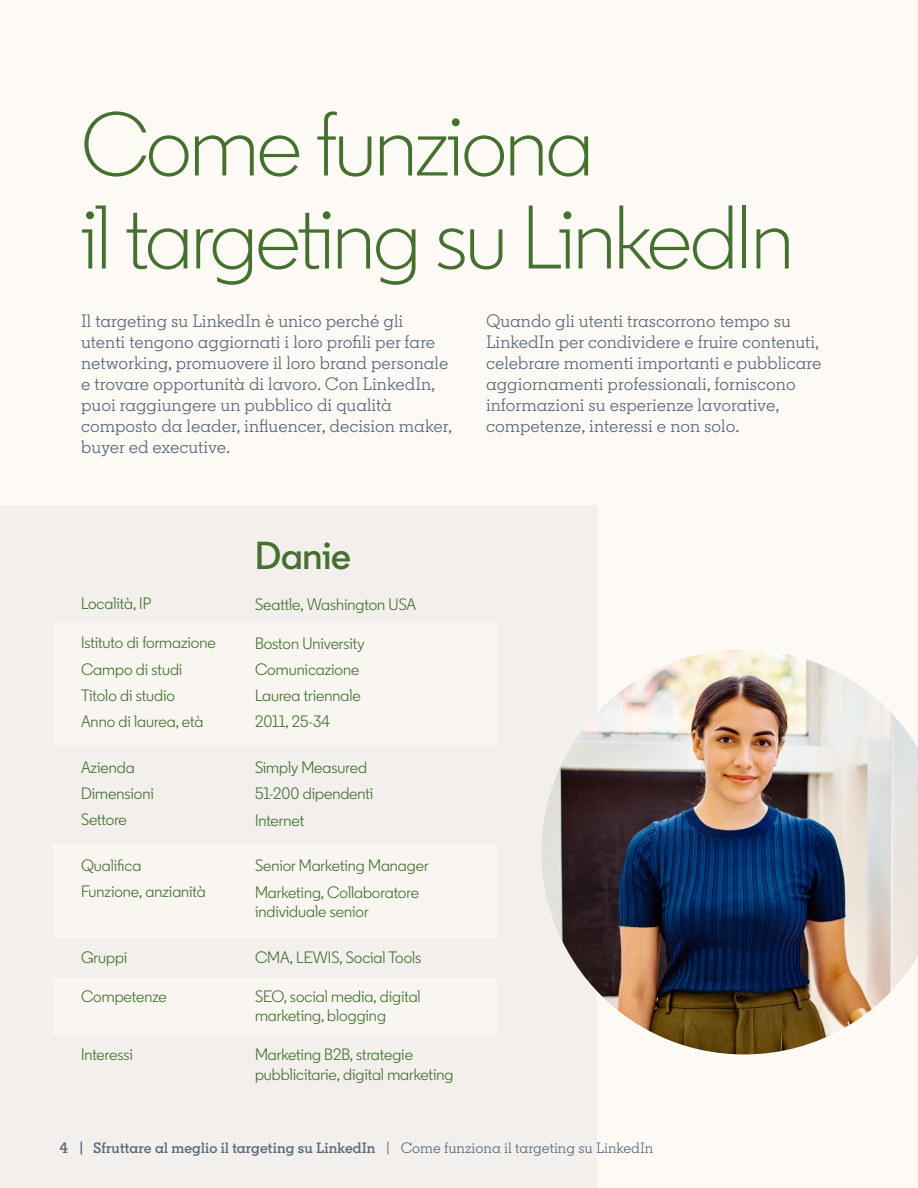
<style>
.page{position:relative;width:918px;height:1188px;background:#fdfaf5}
.page>*{position:absolute;margin:0;border:0;box-sizing:border-box;transform-origin:0 0}
.t1{font:300 90px/93px "Community";letter-spacing:-.025em;color:#44712e}
.t2{font:600 39px "Community";letter-spacing:-.005em;color:#44712e}
.t3{font:18px/21px "Community Slab";color:#56687a}
.t4{font:16.5px/26.2px "Community";color:#44712e}
.t5{font:600 15px "Community Slab";letter-spacing:.01em;color:#56687a}
.s1{font-weight:400}
</style>
<div class="page">
<div style="left:0;top:505px;width:596px;height:683px;background:#f2efec"></div>
<div style="left:53px;top:623px;width:444px;height:122px;background:#fdfaf5"></div>
<div style="left:53px;top:843px;width:444px;height:94px;background:#fdfaf5"></div>
<div style="left:53px;top:978px;width:444px;height:57px;background:#fdfaf5"></div>
<img style="left:542px;top:649px;width:376px;height:405px">
<h1 class="t1" style="left:81px;top:99px;width:714px">Come funziona<br>il targeting su LinkedIn</h1>
<p class="t3" style="left:81px;top:310px;width:373px">Il targeting su LinkedIn è unico perché gli<br>utenti tengono aggiornati i loro profili per fare networking, promuovere il loro brand personale e trovare opportunità di lavoro. Con LinkedIn, puoi raggiungere un pubblico di qualità composto da leader, influencer, decision maker, buyer ed executive.</p>
<p class="t3" style="left:486px;top:310px;width:337px">Quando gli utenti trascorrono tempo su LinkedIn per condividere e fruire contenuti, celebrare momenti importanti e pubblicare aggiornamenti professionali, forniscono informazioni su esperienze lavorative, competenze, interessi e non solo.</p>
<p class="t4" style="left:81px;top:591px;width:72px">Località, IP</p>
<p class="t4" style="left:81px;top:630px;width:136px">Istituto di formazione<br>Campo di studi<br>Titolo di studio<br>Anno di laurea, età</p>
<p class="t4" style="left:81px;top:754px;width:74px">Azienda<br>Dimensioni<br>Settore</p>
<p class="t4" style="left:81px;top:852px;width:126px">Qualifica<br>Funzione, anzianità</p>
<p class="t4" style="left:81px;top:944px;width:48px">Gruppi</p>
<p class="t4" style="left:81px;top:983px;width:87px">Competenze</p>
<p class="t4" style="left:81px;top:1041px;width:53px">Interessi</p>
<h2 class="t2" style="left:255px;top:531px;width:97px">Danie</h2>
<p class="t4" style="left:255px;top:591px;width:163px">Seattle, Washington USA</p>
<p class="t4" style="left:255px;top:630px;width:111px">Boston University<br>Comunicazione<br>Laurea triennale<br>2011, 25-34</p>
<p class="t4" style="left:255px;top:754px;width:120px">Simply Measured<br>51-200 dipendenti<br>Internet</p>
<p class="t4" style="left:255px;top:853px;width:175px">Senior Marketing Manager<br>Marketing, Collaboratore</p>
<p class="t4" style="left:255px;top:898px;width:115px">individuale senior</p>
<p class="t4" style="left:255px;top:944px;width:168px">CMA, LEWIS, Social Tools</p>
<p class="t4" style="left:255px;top:986px;width:167px;line-height:19.5px">SEO, social media, digital marketing, blogging</p>
<p class="t4" style="left:255px;top:1045px;width:200px;line-height:19.5px">Marketing B2B, strategie pubblicitarie, digital marketing</p>
<p class="t5" style="left:60px;top:1138px;width:595px">4 | Sfruttare al meglio il targeting su LinkedIn <span class="s1">| Come funziona il targeting su LinkedIn</span></p>
</div>
